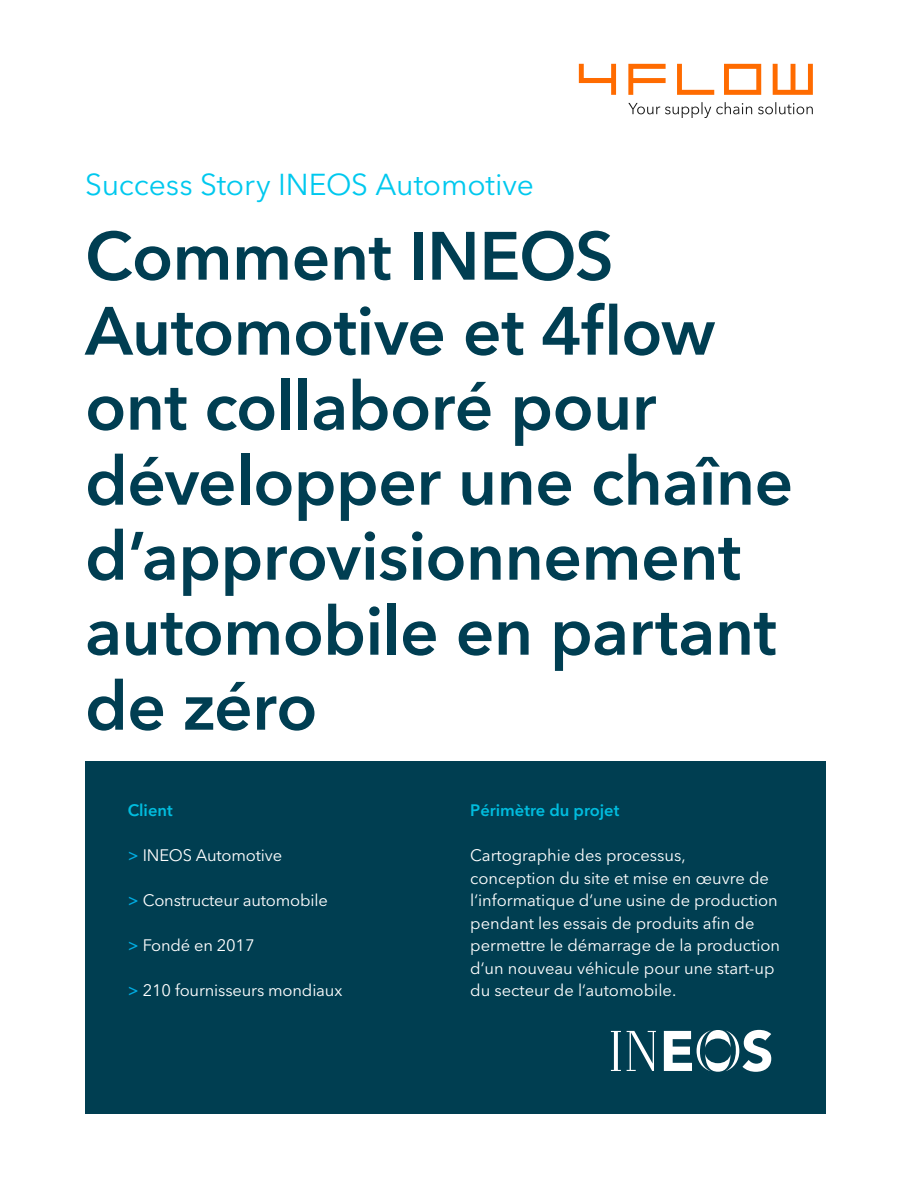
<style>
.page{position:relative;width:898px;height:1178px;background:#fff}
.page>*{position:absolute;margin:0;border:0;box-sizing:border-box;transform-origin:0 0}
.t1{font:600 67.5px/75px "Avenir Next LT Pro";letter-spacing:-.01em;color:#003e52}
.t2{font:30px "Avenir Next LT Pro";letter-spacing:-.005em;color:#00c8ee}
.t3{font:16.5px/22.5px "Avenir Next LT Pro";color:#fff}
.t4{font:600 16.5px "Avenir Next LT Pro";color:#00bddf}
.s1{font-weight:500;color:#00ade2}
</style>
<div class="page">
<svg style="left:578px;top:64px;width:234px;height:31px"></svg>
<svg style="left:628px;top:102px;width:184px;height:16px"></svg>
<div style="left:85px;top:761px;width:364px;height:353px;background:#003e51"></div>
<div style="left:449px;top:761px;width:376px;height:353px;background:#003e51"></div>
<svg style="left:663px;top:1030px;width:108px;height:42px"></svg>
<svg style="left:626px;top:1031px;width:29px;height:40px"></svg>
<svg style="left:610px;top:1031px;width:10px;height:40px"></svg>
<h2 class="t2" style="left:85px;top:166px;width:450px">Success Story INEOS Automotive</h2>
<h1 class="t1" style="left:85px;top:218px;width:709px">Comment INEOS<br>Automotive et 4flow ont collaboré pour développer une chaîne d’approvisionnement automobile en partant de zéro</h1>
<p class="t4" style="left:128px;top:800px;width:47px">Client</p>
<p class="t3" style="left:128px;top:844px;width:156px"><span class="s1">&gt;</span> INEOS Automotive</p>
<p class="t3" style="left:128px;top:889px;width:202px"><span class="s1">&gt;</span> Constructeur automobile</p>
<p class="t3" style="left:128px;top:934px;width:128px"><span class="s1">&gt;</span> Fondé en 2017</p>
<p class="t3" style="left:128px;top:979px;width:216px"><span class="s1">&gt;</span> 210 fournisseurs mondiaux</p>
<p class="t4" style="left:470px;top:800px;width:150px">Périmètre du projet</p>
<p class="t3" style="left:470px;top:844px;width:311px">Cartographie des processus,<br>conception du site et mise en œuvre de l‘informatique d‘une usine de production pendant les essais de produits afin de permettre le démarrage de la production d‘un nouveau véhicule pour une start-up du secteur de l‘automobile.</p>
</div>
